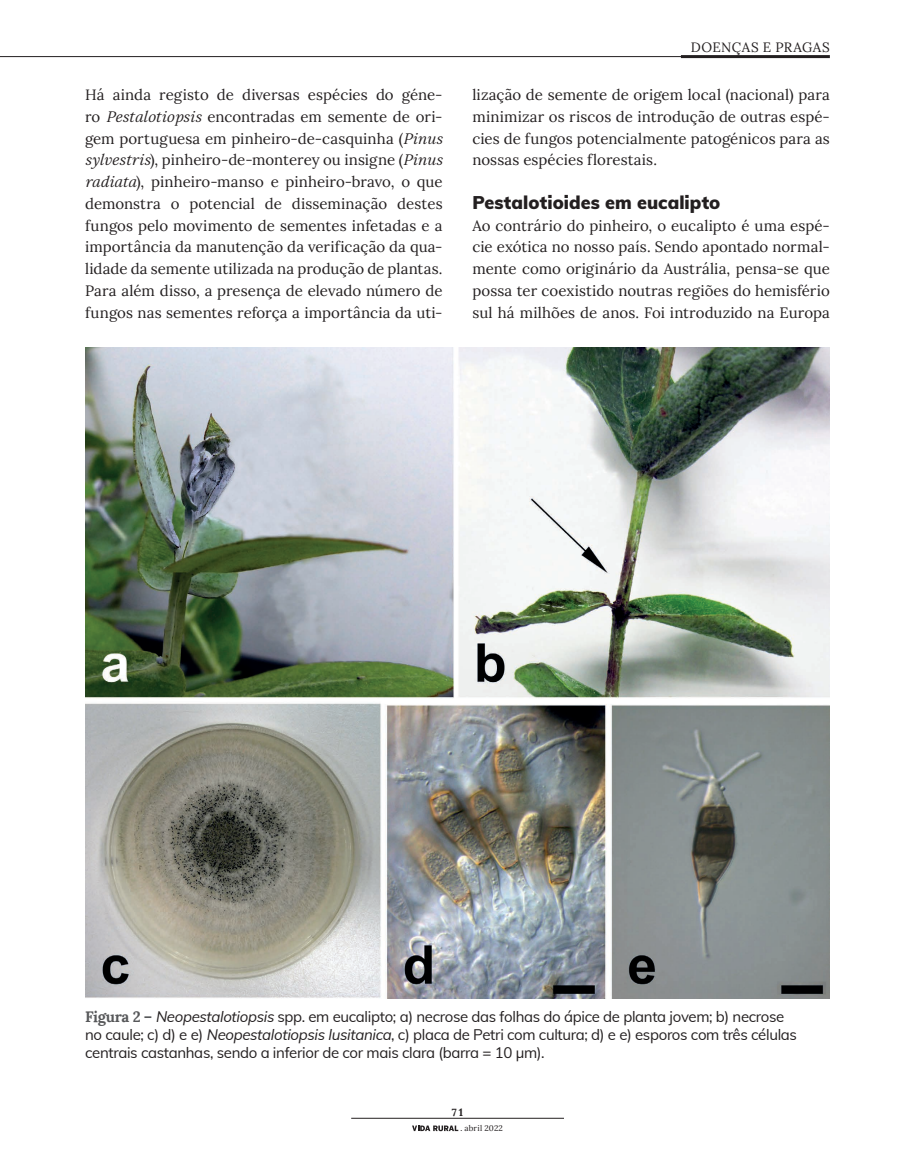
<style>
.page{position:relative;width:915px;height:1149px;background:#fff}
.page>*{position:absolute;margin:0;border:0;box-sizing:border-box;transform-origin:0 0}
.t1{font:900 18px "Muli";letter-spacing:.005em;color:#231f20}
.t2{font:15px/21.8px "Lora";letter-spacing:.005em;color:#231f20;text-align:justify}
.t3{font:15px/18px "Muli";letter-spacing:-.02em;color:#231f20}
.t4{font:13.5px "Lora";letter-spacing:.035em;color:#231f20}
.t5{font:700 10.5px "Lora";color:#231f20}
.t6{font:8.1px "Lora";letter-spacing:.02em;color:#231f20}
.s1{font-style:italic}
.s2{font-family:"Lora";font-weight:700;color:#57585a}
.s3{font-family:"Poynter Text Roman Two"}
</style>
<div class="page">
<hr style="left:0;top:56px;width:702px;height:1px;background:#231f20">
<svg style="left:412px;top:1125px;width:46px;height:5px"></svg>
<hr style="left:680px;top:55px;width:149px;height:3px;background:#231f20">
<hr style="left:351px;top:1117px;width:212px;height:1px;background:#231f20">
<img style="left:85px;top:347px;width:744px;height:650px">
<p class="t4" style="left:690px;top:37px;width:140px">DOENÇAS E PRAGAS</p>
<p class="t2" style="left:85px;top:83px;width:362px;text-align:left">Há ainda registo de diversas espécies do géne&shy;ro <span class="s1">Pestalotiopsis</span> encontradas em semente de ori&shy;gem portuguesa em pinheiro-de-casquinha (<span class="s1">Pinus sylvestris</span>), pinheiro-de-monterey ou insigne (<span class="s1">Pinus radiata</span>), pinheiro-manso e pinheiro-bravo, o que demonstra o potencial de disseminação destes fungos pelo movimento de sementes infetadas e a importância da manutenção da verificação da qua&shy;lidade da semente utilizada na produção de plantas.<br>Para além disso, a presença de elevado número de fungos nas sementes reforça a importância da uti-</p>
<p class="t2" style="left:472px;top:83px;width:359px">lização de semente de origem local (nacional) para minimizar os riscos de introdução de outras espé&shy;cies de fungos potencialmente patogénicos para as nossas espécies florestais.</p>
<p class="t1" style="left:472px;top:189px;width:249px">Pestalotioides em eucalipto</p>
<p class="t2" style="left:472px;top:213px;width:359px">Ao contrário do pinheiro, o eucalipto é uma espé&shy;cie exótica no nosso país. Sendo apontado normal&shy;mente como originário da Austrália, pensa-se que possa ter coexistido noutras regiões do hemisfério sul há milhões de anos. Foi introduzido na Europa</p>
<p class="t3" style="left:85px;top:1006px;width:713px"><span class="s2">Figura 2 –</span> <span class="s1">Neopestalotiopsis</span> spp. em eucalipto; a) necrose das folhas do ápice de planta jovem; b) necrose no caule; c) d) e e) <span class="s1">Neopestalotiopsis lusitanica</span>, c) placa de Petri com cultura; d) e e) esporos com três células centrais castanhas, sendo a inferior de cor mais clara (barra = 10 µm).</p>
<p class="t5" style="left:452px;top:1103px;width:13px">71</p>
<p class="t6" style="left:460px;top:1121px;width:44px"><span class="s3">.</span> abril 2022</p>
</div>
